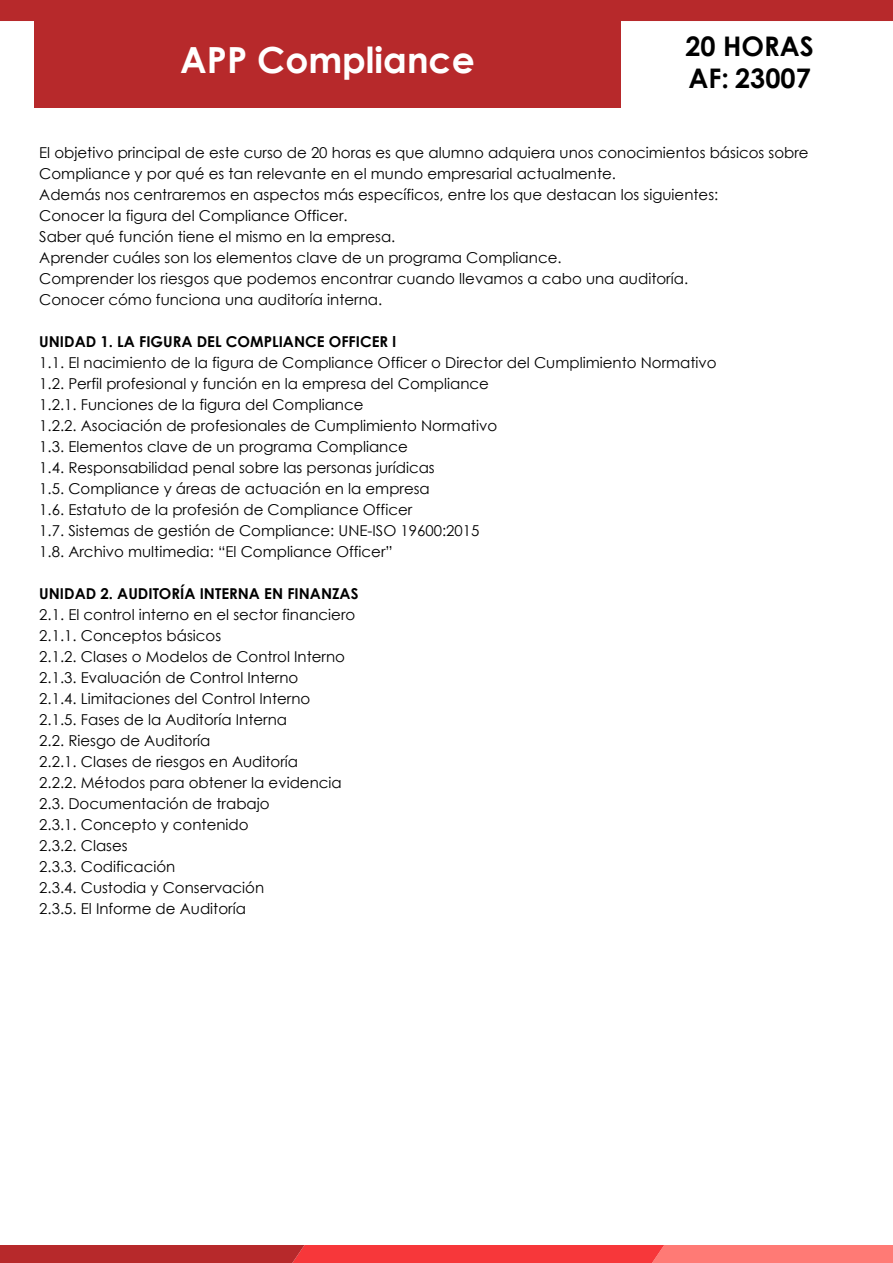
<style>
.page{position:relative;width:893px;height:1263px;background:#fff}
.page>*{position:absolute;margin:0;border:0;box-sizing:border-box;transform-origin:0 0}
.t1{font:700 36px "Century Gothic";color:#fff}
.t2{font:700 27px/32.4px "Century Gothic";color:#000}
.t3{font:15px/21px "Century Gothic";color:#000}
.t4{font:700 15px "Century Gothic";color:#000}
</style>
<div class="page">
<div style="left:0;top:0;width:893px;height:21px;background:#b7292b"></div>
<div style="left:34px;top:0;width:586px;height:107px;background:#b7292b"></div>
<svg style="left:0;top:1245px;width:893px;height:18px;background:#e34444"></svg>
<h1 class="t1" style="left:180px;top:32px;width:296px">APP Compliance</h1>
<h2 class="t2" style="left:685px;top:29px;width:130px">20 HORAS<br>AF: 23007</h2>
<p class="t3" style="left:39px;top:142px;width:771px">El objetivo principal de este curso de 20 horas es que alumno adquiera unos conocimientos básicos sobre Compliance y por qué es tan relevante en el mundo empresarial actualmente.<br>Además nos centraremos en aspectos más específicos, entre los que destacan los siguientes:<br>Conocer la figura del Compliance Officer.<br>Saber qué función tiene el mismo en la empresa.<br>Aprender cuáles son los elementos clave de un programa Compliance.<br>Comprender los riesgos que podemos encontrar cuando llevamos a cabo una auditoría.<br>Conocer cómo funciona una auditoría interna.</p>
<p class="t4" style="left:39px;top:330px;width:358px">UNIDAD 1. LA FIGURA DEL COMPLIANCE OFFICER l</p>
<p class="t3" style="left:39px;top:352px;width:679px">1.1. El nacimiento de la figura de Compliance Officer o Director del Cumplimiento Normativo 1.2. Perfil profesional y función en la empresa del Compliance<br>1.2.1. Funciones de la figura del Compliance<br>1.2.2. Asociación de profesionales de Cumplimiento Normativo<br>1.3. Elementos clave de un programa Compliance<br>1.4. Responsabilidad penal sobre las personas jurídicas<br>1.5. Compliance y áreas de actuación en la empresa<br>1.6. Estatuto de la profesión de Compliance Officer<br>1.7. Sistemas de gestión de Compliance: UNE-ISO 19600:2015<br>1.8. Archivo multimedia: “El Compliance Officer”</p>
<p class="t4" style="left:39px;top:582px;width:321px">UNIDAD 2. AUDITORÍA INTERNA EN FINANZAS</p>
<p class="t3" style="left:39px;top:604px;width:318px">2.1. El control interno en el sector financiero<br>2.1.1. Conceptos básicos<br>2.1.2. Clases o Modelos de Control Interno<br>2.1.3. Evaluación de Control Interno<br>2.1.4. Limitaciones del Control Interno<br>2.1.5. Fases de la Auditoría Interna<br>2.2. Riesgo de Auditoría<br>2.2.1. Clases de riesgos en Auditoría<br>2.2.2. Métodos para obtener la evidencia<br>2.3. Documentación de trabajo<br>2.3.1. Concepto y contenido<br>2.3.2. Clases<br>2.3.3. Codificación<br>2.3.4. Custodia y Conservación<br>2.3.5. El Informe de Auditoría</p>
</div>
